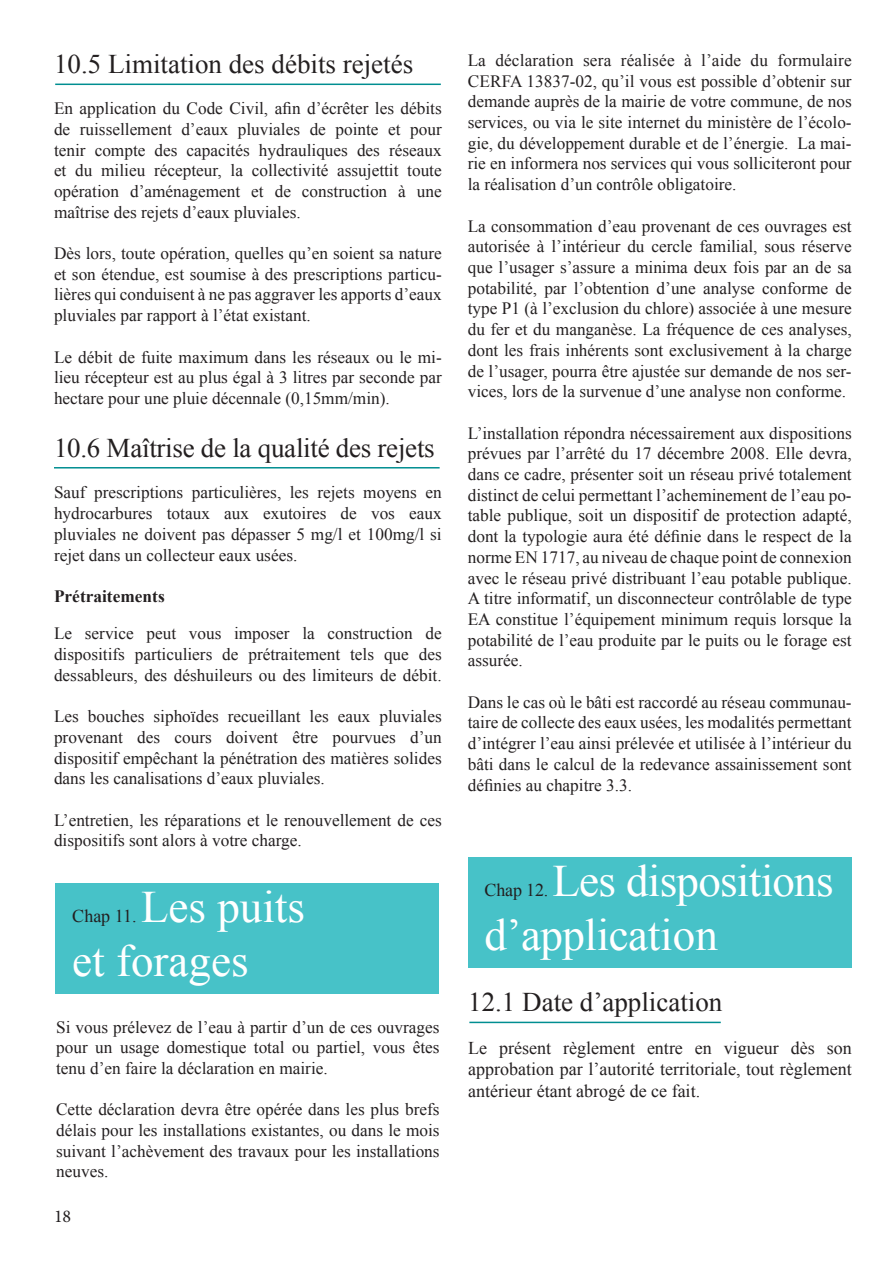
<style>
.page{position:relative;width:893px;height:1263px;background:#fff}
.page>*{position:absolute;margin:0;border:0;box-sizing:border-box;transform-origin:0 0}
.t1{font:45px "Times New Roman";letter-spacing:-.01em;color:#fff}
.t2{font:27px "Times New Roman";color:#231f20}
.t3{font:18px/21.6px "Times New Roman";color:#231f20;text-align:justify}
.t4{font:18px "Minion Pro";color:#231f20}
.t5{font:700 17.4px "Times New Roman";color:#231f20}
.t6{font:17.25px/20.7px "Times New Roman";color:#231f20;text-align:justify}
</style>
<div class="page">
<hr style="left:54px;top:467px;width:386px;height:1px;background:#008e91">
<hr style="left:55px;top:84px;width:386px;height:1px;background:#008e91">
<div style="left:56px;top:883px;width:383px;height:111px;background:#47c2c8"></div>
<div style="left:468px;top:857px;width:383px;height:110px;background:#47c2c8"></div>
<hr style="left:469px;top:1022px;width:252px;height:1px;background:#008e91">
<p class="t2" style="left:54px;top:46px;width:361px">10.5 Limitation des débits rejetés</p>
<p class="t6" style="left:54px;top:98px;width:389px">En application du Code Civil, afin d’écrêter les débits de ruissellement d’eaux pluviales de pointe et pour</p>
<p class="t6" style="left:54px;top:139px;width:389px">tenir compte des capacités hydrauliques des réseaux et du milieu récepteur, la collectivité assujettit toute</p>
<p class="t6" style="left:54px;top:181px;width:389px">opération d’aménagement et de construction à une</p>
<p class="t6" style="left:54px;top:201px;width:248px">maîtrise des rejets d’eaux pluviales.</p>
<p class="t6" style="left:54px;top:243px;width:389px">Dès lors, toute opération, quelles qu’en soient sa nature et son étendue, est soumise à des prescriptions particu&shy;lières qui conduisent à ne pas aggraver les apports d’eaux</p>
<p class="t6" style="left:54px;top:305px;width:258px">pluviales par rapport à l’état existant.</p>
<p class="t6" style="left:54px;top:346px;width:389px">Le débit de fuite maximum dans les réseaux ou le mi&shy;lieu récepteur est au plus égal à 3 litres par seconde par</p>
<p class="t6" style="left:54px;top:388px;width:337px">hectare pour une pluie décennale (0,15mm/min).</p>
<p class="t2" style="left:54px;top:430px;width:382px">10.6 Maîtrise de la qualité des rejets</p>
<p class="t6" style="left:54px;top:482px;width:389px">Sauf prescriptions particulières, les rejets moyens en</p>
<p class="t6" style="left:54px;top:503px;width:389px">hydrocarbures totaux aux exutoires de vos eaux</p>
<p class="t6" style="left:54px;top:523px;width:389px">pluviales ne doivent pas dépasser 5 mg/l et 100mg/l si rejet dans un collecteur eaux usées.</p>
<p class="t5" style="left:54px;top:584px;width:112px">Prétraitements</p>
<p class="t6" style="left:54px;top:623px;width:389px">Le service peut vous imposer la construction de</p>
<p class="t6" style="left:54px;top:644px;width:389px">dispositifs particuliers de prétraitement tels que des</p>
<p class="t6" style="left:54px;top:664px;width:389px">dessableurs, des déshuileurs ou des limiteurs de débit.</p>
<p class="t6" style="left:54px;top:706px;width:389px">Les bouches siphoïdes recueillant les eaux pluviales</p>
<p class="t6" style="left:54px;top:726px;width:389px">provenant des cours doivent être pourvues d’un</p>
<p class="t6" style="left:54px;top:747px;width:389px">dispositif empêchant la pénétration des matières solides dans les canalisations d’eaux pluviales.</p>
<p class="t6" style="left:54px;top:809px;width:389px">L’entretien, les réparations et le renouvellement de ces dispositifs sont alors à votre charge.</p>
<p class="t1" style="left:141px;top:877px;width:165px">Les puits</p>
<p class="t1" style="left:72px;top:931px;width:178px">et forages</p>
<p class="t3" style="left:72px;top:905px;width:66px">Chap 11.</p>
<p class="t6" style="left:56px;top:1016px;width:385px">Si vous prélevez de l’eau à partir d’un de ces ouvrages pour un usage domestique total ou partiel, vous êtes tenu d’en faire la déclaration en mairie.</p>
<p class="t6" style="left:56px;top:1099px;width:385px">Cette déclaration devra être opérée dans les plus brefs délais pour les installations existantes, ou dans le mois suivant l’achèvement des travaux pour les installations neuves.</p>
<p class="t4" style="left:54px;top:1204px;width:19px">18</p>
<p class="t6" style="left:468px;top:50px;width:386px">La déclaration sera réalisée à l’aide du formulaire CERFA 13837-02, qu’il vous est possible d’obtenir sur demande auprès de la mairie de votre commune, de nos services, ou via le site internet du ministère de l’écolo&shy;gie, du développement durable et de l’énergie. La mai&shy;rie en informera nos services qui vous solliciteront pour la réalisation d’un contrôle obligatoire.</p>
<p class="t6" style="left:468px;top:215px;width:385px">La consommation d’eau provenant de ces ouvrages est autorisée à l’intérieur du cercle familial, sous réserve que l’usager s’assure a minima deux fois par an de sa potabilité, par l’obtention d’une analyse conforme de type P1 (à l’exclusion du chlore) associée à une mesure du fer et du manganèse. La fréquence de ces analyses, dont les frais inhérents sont exclusivement à la charge de l’usager, pourra être ajustée sur demande de nos ser&shy;vices, lors de la survenue d’une analyse non conforme.</p>
<p class="t6" style="left:468px;top:422px;width:385px">L’installation répondra nécessairement aux dispositions prévues par l’arrêté du 17 décembre 2008. Elle devra, dans ce cadre, présenter soit un réseau privé totalement distinct de celui permettant l’acheminement de l’eau po&shy;table publique, soit un dispositif de protection adapté, dont la typologie aura été définie dans le respect de la norme EN 1717, au niveau de chaque point de connexion avec le réseau privé distribuant l’eau potable publique.<br>A titre informatif, un disconnecteur contrôlable de type EA constitue l’équipement minimum requis lorsque la potabilité de l’eau produite par le puits ou le forage est assurée.</p>
<p class="t6" style="left:468px;top:691px;width:385px">Dans le cas où le bâti est raccordé au réseau communau&shy;taire de collecte des eaux usées, les modalités permettant d’intégrer l’eau ainsi prélevée et utilisée à l’intérieur du bâti dans le calcul de la redevance assainissement sont définies au chapitre 3.3.</p>
<p class="t1" style="left:552px;top:850px;width:283px">Les dispositions</p>
<p class="t1" style="left:484px;top:904px;width:235px">d’application</p>
<p class="t3" style="left:484px;top:878px;width:65px">Chap 12.</p>
<p class="t2" style="left:468px;top:983px;width:256px">12.1 Date d’application</p>
<p class="t3" style="left:468px;top:1037px;width:385px">Le présent règlement entre en vigueur dès son approbation par l’autorité territoriale, tout règlement antérieur étant abrogé de ce fait.</p>
</div>
